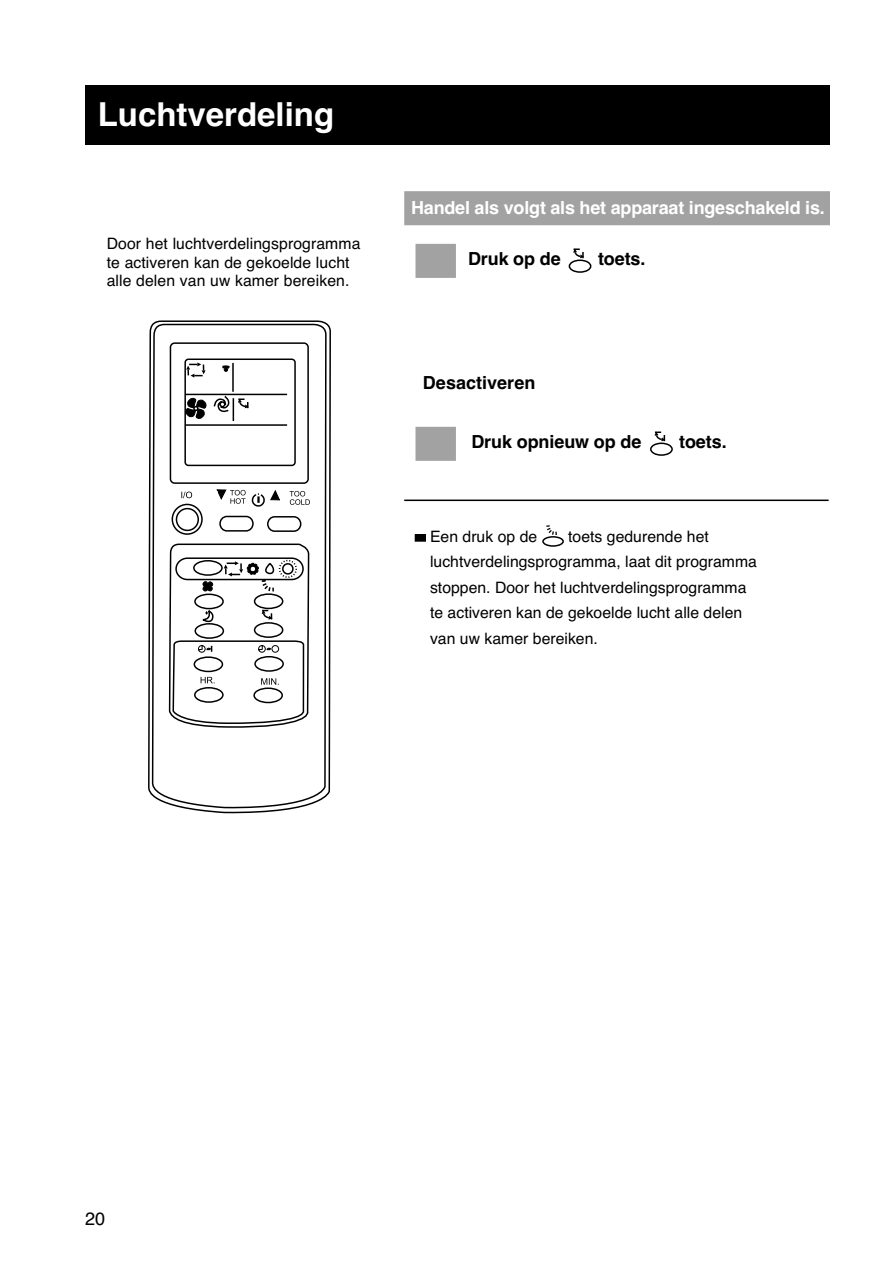
<style>
.page{position:relative;width:893px;height:1263px;background:#fff}
.page>*{position:absolute;margin:0;border:0;box-sizing:border-box;transform-origin:0 0}
.t1{font:700 33px "Helvetica";color:#fff}
.t2{font:700 18px "Helvetica";letter-spacing:-.005em;color:#000}
.t3{font:700 18px "Helvetica";letter-spacing:-.01em;color:#fff}
.t4{font:18px "Helvetica";color:#000}
.t5{font:15.75px/25.5px "Helvetica";color:#000}
</style>
<div class="page">
<div style="left:85px;top:85px;width:744px;height:59px;background:#000"></div>
<div style="left:404px;top:191px;width:425px;height:34px;background:#a2a2a2"></div>
<div style="left:416px;top:245px;width:39px;height:32px;background:#a2a2a2"></div>
<div style="left:415px;top:244px;width:41px;height:34px;border:2px solid #a2a2a2"></div>
<div style="left:416px;top:428px;width:39px;height:32px;background:#a2a2a2"></div>
<div style="left:415px;top:427px;width:41px;height:34px;border:2px solid #a2a2a2"></div>
<hr style="left:404px;top:499px;width:425px;height:2px;background:#000">
<div style="left:415px;top:535px;width:10px;height:6px;background:#000"></div>
<div style="left:415px;top:534px;width:11px;height:7px;border:1px solid #000"></div>
<svg style="left:568px;top:248px;width:24px;height:25px"></svg>
<svg style="left:650px;top:431px;width:23px;height:25px"></svg>
<svg style="left:542px;top:525px;width:22px;height:22px"></svg>
<svg style="left:148px;top:320px;width:183px;height:493px"></svg>
<svg style="left:257px;top:645px;width:22px;height:8px"></svg>
<svg style="left:197px;top:645px;width:15px;height:8px"></svg>
<svg style="left:201px;top:677px;width:14px;height:6px"></svg>
<svg style="left:261px;top:678px;width:18px;height:7px"></svg>
<svg style="left:169px;top:342px;width:141px;height:283px"></svg>
<div style="left:249px;top:565px;width:8px;height:8px;border:2px solid #000;border-radius:50%"></div>
<div style="left:205px;top:492px;width:12px;height:10px;background:#fff"></div>
<h1 class="t1" style="left:98px;top:102px;width:238px">Luchtverdeling</h1>
<p class="t5" style="left:107px;top:235px;width:255px;line-height:18.9px">Door het luchtverdelingsprogramma te activeren kan de gekoelde lucht alle delen van uw kamer bereiken.</p>
<p class="t3" style="left:411px;top:201px;width:415px">Handel als volgt als het apparaat ingeschakeld is.</p>
<p class="t2" style="left:468px;top:252px;width:94px">Druk op de</p>
<p class="t2" style="left:598px;top:252px;width:49px">toets.</p>
<p class="t2" style="left:423px;top:376px;width:114px">Desactiveren</p>
<p class="t2" style="left:471px;top:435px;width:172px">Druk opnieuw op de</p>
<p class="t2" style="left:679px;top:435px;width:49px">toets.</p>
<p class="t5" style="left:430px;top:525px;width:328px;text-indent:138px">toets gedurende het luchtverdelingsprogramma, laat dit programma stoppen. Door het luchtverdelingsprogramma te activeren kan de gekoelde lucht alle delen van uw kamer bereiken.</p>
<p class="t5" style="left:430px;top:525px;width:109px">Een druk op de</p>
<p class="t4" style="left:85px;top:1212px;width:22px">20</p>
</div>
